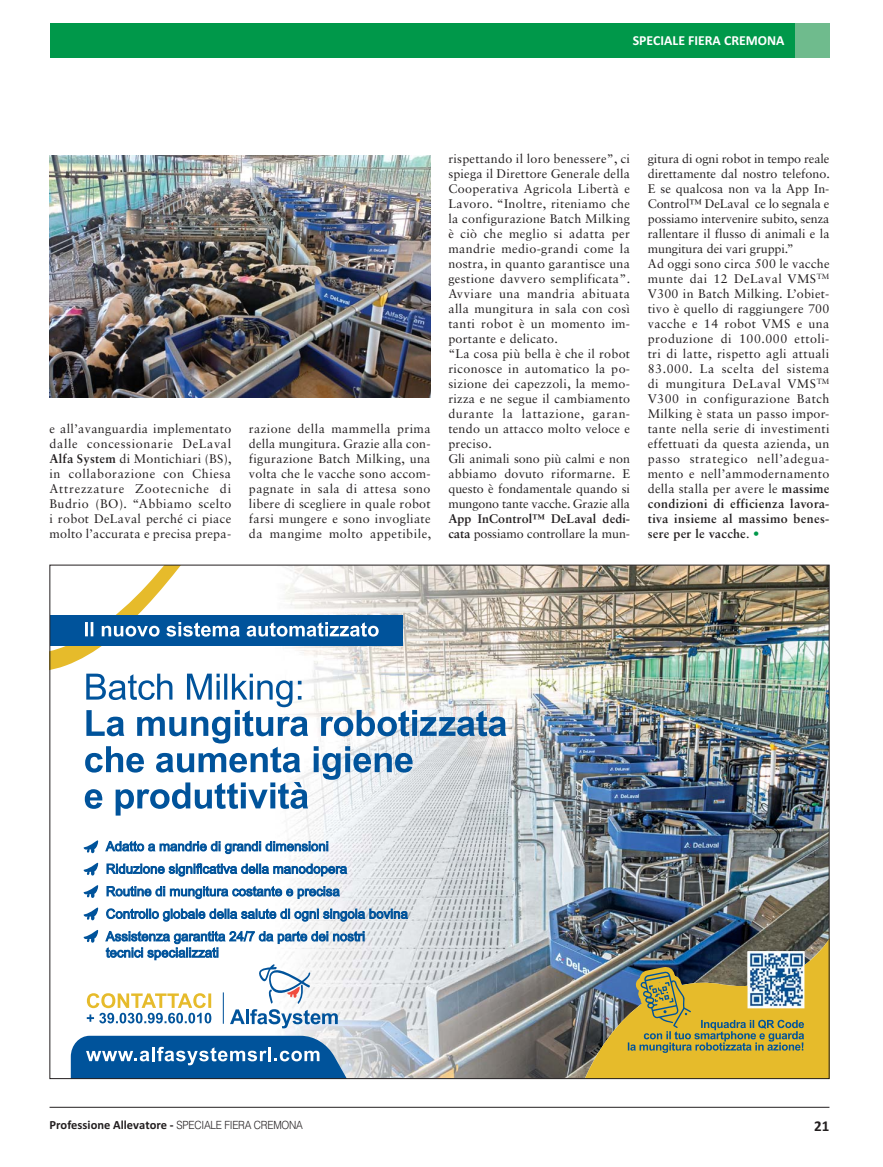
<style>
.page{position:relative;width:883px;height:1167px;background:#fff}
.page>*{position:absolute;margin:0;border:0;box-sizing:border-box;transform-origin:0 0}
.t1{font:700 15px "Calibri";color:#231f20}
.t2{font:700 13.75px "Calibri";color:#fff}
.t3{font:12.5px/15px "Sabon LT Std";letter-spacing:.02em;color:#231f20;text-align:justify}
.t4{font:700 12.5px/15px "Sabon LT Std";letter-spacing:.01em;color:#231f20}
.t5{font:700 12.5px "Calibri";color:#231f20}
.s1{font-weight:700}
.s2{font-weight:400}
.s3{color:#00984a}
.s4{font-family:"Helvetica";font-weight:300;font-size:11.25px}
</style>
<div class="page">
<hr style="left:50px;top:1106px;width:779px;height:1px;background:#231f20">
<div style="left:50px;top:23px;width:779px;height:35px;background:#00984a"></div>
<div style="left:795px;top:23px;width:34px;height:35px;background:#6fbb8d"></div>
<img style="left:83px;top:566px;width:744px;height:510px">
<svg style="left:52px;top:566px;width:454px;height:249px"></svg>
<svg style="left:84px;top:839px;width:15px;height:15px"></svg>
<svg style="left:84px;top:884px;width:15px;height:15px"></svg>
<svg style="left:84px;top:861px;width:15px;height:16px"></svg>
<svg style="left:84px;top:906px;width:15px;height:15px"></svg>
<svg style="left:106px;top:908px;width:301px;height:13px"></svg>
<svg style="left:107px;top:886px;width:232px;height:12px"></svg>
<svg style="left:107px;top:863px;width:240px;height:13px"></svg>
<svg style="left:106px;top:841px;width:222px;height:12px"></svg>
<svg style="left:84px;top:928px;width:280px;height:100px"></svg>
<svg style="left:71px;top:1035px;width:281px;height:41px"></svg>
<img style="left:584px;top:925px;width:245px;height:155px">
<img style="left:747px;top:951px;width:57px;height:14px">
<img style="left:747px;top:965px;width:57px;height:43px">
<img style="left:50px;top:155px;width:380px;height:243px">
<p class="t2" style="left:632px;top:36px;width:153px">SPECIALE FIERA CREMONA</p>
<p class="t3" style="left:50px;top:421px;width:184px">e all’avanguardia implementato dalle concessionarie DeLaval <span class="s1">Alfa System</span> di Montichiari (BS), in collabo razione con Chiesa Attrezzature Zootecniche di Budrio (BO). “Abbiamo scelto i robot DeLaval perché ci piace molto l’accurata e precisa prepa-</p>
<p class="t3" style="left:249px;top:421px;width:184px">razione della mammella prima della mungitura. Grazie alla con&shy;figurazione Batch Milking, una volta che le vacche sono accom&shy;pagnate in sala di attesa sono libere di scegliere in quale robot farsi mungere e sono invogliate da mangime molto appetibile,</p>
<p class="t3" style="left:448px;top:151px;width:183px;text-align:left">rispettando il loro benessere”, ci spiega il Direttore Generale della<br>Cooperativa Agricola Libertà e<br>Lavoro. “Inoltre, riteniamo che la configurazione Batch Milking è ciò che meglio si adatta per mandrie medio-grandi come la nostra, in quanto garantisce una gestione davvero semplificata”.<br>Avviare una mandria abituata alla mungitura in sala con così tanti robot è un momento im&shy;portante e delicato.<br>“La cosa più bella è che il robot riconosce in automatico la po&shy;sizione dei capezzoli, la memo&shy;rizza e ne segue il cambiamento durante la lattazione, garan&shy;tendo un attacco molto veloce e preciso.<br>Gli animali sono più calmi e non abbiamo dovuto riformarne. E questo è fondamentale quando si mungono tante vacche. Grazie alla</p>
<p class="t4" style="left:448px;top:511px;width:183px">App InControl™ DeLaval dedi&shy;cata <span class="s2">possiamo controllare la mun-</span></p>
<p class="t3" style="left:647px;top:151px;width:184px;text-align:left">gitura di ogni robot in tempo reale direttamente dal nostro telefono.<br>E se qualcosa non va la App In-<br>Control™ DeLaval ce lo segnala e possiamo intervenire subito, senza rallentare il flusso di animali e la mungitura dei vari gruppi.”<br>Ad oggi sono circa 500 le vacche munte dai 12 DeLaval VMS<sup>TM<br></sup>V300 in Batch Milking. L’obiet&shy;tivo è quello di raggiungere 700 vacche e 14 robot VMS e una produzione di 100.000 ettoli&shy;tri di latte, rispetto agli attuali<br>83.000. La scelta del sistema di mungitura DeLaval VMS<sup>TM<br></sup>V300 in configurazione Batch<br>Milking è stata un passo impor&shy;tante nella serie di investimenti effettuati da questa azienda, un passo strategico nell’adegua&shy;mento e nell’ammodernamento della stalla per avere le <span class="s1">massime condizioni di efficienza lavora&shy;tiva insieme al massimo benes&shy;sere per le vacche</span>. <span class="s3">•</span></p>
<p class="t5" style="left:50px;top:1120px;width:255px">Professione Allevatore - <span class="s4">SPECIALE FIERA CREMONA</span></p>
<p class="t1" style="left:814px;top:1120px;width:17px">21</p>
</div>
